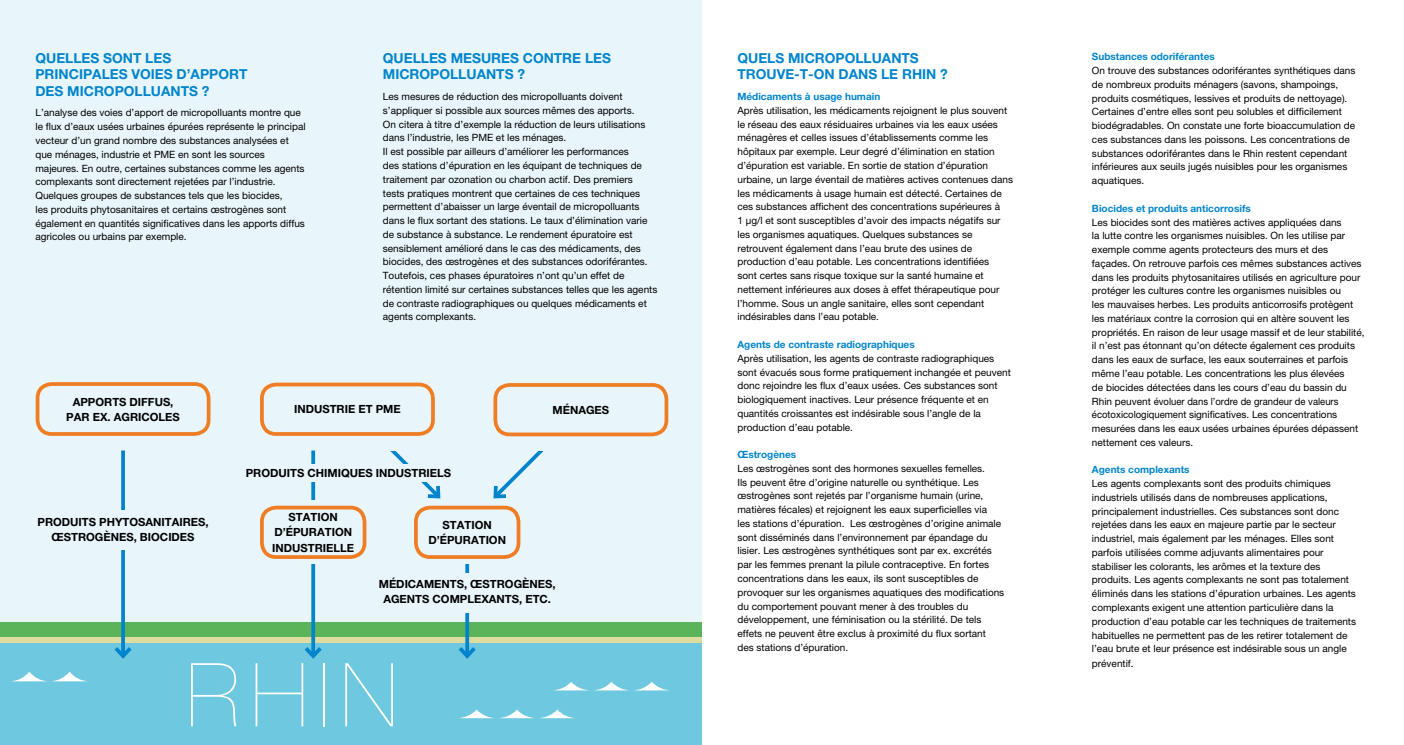
<style>
.page{position:relative;width:1404px;height:745px;background:#fff}
.page>*{position:absolute;margin:0;border:0;box-sizing:border-box;transform-origin:0 0}
.t1{font:200 88.25px "Helvetica Neue LT Pro";color:#fff}
.t2{font:700 13.75px/16.2px "Helvetica Neue LT Pro";color:#0085cd}
.t3{font:700 11.25px/15px "Helvetica Neue LT Pro";color:#000;text-align:center}
.t4{font:10px/13.8px "Helvetica Neue LT Pro";color:#000}
.t5{font:700 10px "Helvetica Neue LT Pro";color:#0085cd}
</style>
<div class="page">
<div style="left:0;top:0;width:702px;height:744px;background:#e8f5fa"></div>
<div style="left:0;top:642px;width:702px;height:102px;background:#6ec8e0"></div>
<div style="left:0;top:621px;width:702px;height:15px;background:#5cb45a"></div>
<div style="left:0;top:636px;width:702px;height:6px;background:#dfdc9f"></div>
<svg style="left:556px;top:682px;width:111px;height:8px"></svg>
<svg style="left:465px;top:709px;width:104px;height:8px"></svg>
<svg style="left:13px;top:671px;width:72px;height:10px"></svg>
<div style="left:36px;top:382px;width:174px;height:53px;border:4px solid #ef7d24;border-radius:14px"></div>
<svg style="left:390px;top:451px;width:51px;height:48px"></svg>
<svg style="left:493px;top:451px;width:51px;height:48px"></svg>
<div style="left:260px;top:382px;width:175px;height:53px;border:4px solid #ef7d24;border-radius:14px"></div>
<div style="left:493px;top:383px;width:175px;height:53px;border:4px solid #ef7d24;border-radius:14px"></div>
<svg style="left:121px;top:450px;width:4px;height:192px"></svg>
<svg style="left:111px;top:642px;width:24px;height:17px"></svg>
<svg style="left:311px;top:450px;width:4px;height:192px"></svg>
<svg style="left:301px;top:642px;width:24px;height:17px"></svg>
<svg style="left:465px;top:564px;width:4px;height:78px"></svg>
<svg style="left:454px;top:642px;width:25px;height:17px"></svg>
<div style="left:29px;top:510px;width:189px;height:39px;background:#e8f5fa"></div>
<div style="left:275px;top:464px;width:189px;height:17px;background:#e8f5fa"></div>
<div style="left:372px;top:572px;width:190px;height:40px;background:#e8f5fa"></div>
<div style="left:279px;top:500px;width:255px;height:63px;background:#e8f5fa"></div>
<div style="left:260px;top:505px;width:106px;height:53px;border:4px solid #ef7d24;border-radius:14px"></div>
<div style="left:414px;top:505px;width:106px;height:53px;border:4px solid #ef7d24;border-radius:14px"></div>
<h2 class="t2" style="left:35px;top:50px;width:213px">QUELLES SONT LES<br>PRINCIPALES VOIES D’APPORT<br>DES MICROPOLLUANTS ?</h2>
<p class="t4" style="left:35px;top:106px;width:272px">L’analyse des voies d’apport de micropolluants montre que le flux d’eaux usées urbaines épurées représente le principal vecteur d’un grand nombre des substances analysées et que ménages, industrie et PME en sont les sources majeures. En outre, certaines substances comme les agents complexants sont directement rejetées par l’industrie.<br>Quelques groupes de substances tels que les biocides,<br>les produits phytosanitaires et certains œstrogènes sont également en quantités significatives dans les apports diffus agricoles ou urbains par exemple.</p>
<h2 class="t2" style="left:383px;top:50px;width:229px">QUELLES MESURES CONTRE LES<br>MICROPOLLUANTS ?</h2>
<p class="t4" style="left:383px;top:89px;width:276px">Les mesures de réduction des micropolluants doivent s’appliquer si possible aux sources mêmes des apports.<br>On citera à titre d’exemple la réduction de leurs utilisations dans l’industrie, les PME et les ménages.<br>Il est possible par ailleurs d’améliorer les performances<br>des stations d’épuration en les équipant de techniques de traitement par ozonation ou charbon actif. Des premiers<br>tests pratiques montrent que certaines de ces techniques permettent d’abaisser un large éventail de micropolluants dans le flux sortant des stations. Le taux d’élimination varie de substance à substance. Le rendement épuratoire est sensiblement amélioré dans le cas des médicaments, des biocides, des œstrogènes et des substances odoriférantes.<br>Toutefois, ces phases épuratoires n’ont qu’un effet de rétention limité sur certaines substances telles que les agents de contraste radiographiques ou quelques médicaments et agents complexants.</p>
<p class="t3" style="left:66px;top:394px;width:115px">APPORTS DIFFUS,<br>PAR EX. AGRICOLES</p>
<p class="t3" style="left:38px;top:513px;width:172px">PRODUITS PHYTOSANITAIRES,<br>ŒSTROGÈNES, BIOCIDES</p>
<p class="t3" style="left:294px;top:401px;width:107px">INDUSTRIE ET PME</p>
<p class="t3" style="left:552px;top:402px;width:58px">MÉNAGES</p>
<p class="t3" style="left:246px;top:465px;width:207px">PRODUITS CHIMIQUES INDUSTRIELS</p>
<p class="t3" style="left:272px;top:509px;width:83px">STATION<br>D’ÉPURATION<br>INDUSTRIELLE</p>
<p class="t3" style="left:428px;top:517px;width:79px">STATION<br>D’ÉPURATION</p>
<p class="t3" style="left:379px;top:576px;width:178px">MÉDICAMENTS, ŒSTROGÈNES,<br>AGENTS COMPLEXANTS, ETC.</p>
<h1 class="t1" style="left:186px;top:643px;width:213px">RHIN</h1>
<h2 class="t2" style="left:737px;top:50px;width:212px">QUELS MICROPOLLUANTS<br>TROUVE-T-ON DANS LE RHIN ?</h2>
<p class="t5" style="left:737px;top:90px;width:144px">MÉDICAMENTS À USAGE HUMAIN</p>
<p class="t4" style="left:737px;top:103px;width:277px">Après utilisation, les médicaments rejoignent le plus souvent le réseau des eaux résiduaires urbaines via les eaux usées ménagères et celles issues d’établissements comme les hôpitaux par exemple. Leur degré d’élimination en station d’épuration est variable. En sortie de station d’épuration urbaine, un large éventail de matières actives contenues dans les médicaments à usage humain est détecté. Certaines de ces substances affichent des concentrations supérieures à<br>1 µg/l et sont susceptibles d’avoir des impacts négatifs sur les organismes aquatiques. Quelques substances se retrouvent également dans l’eau brute des usines de production d’eau potable. Les concentrations identifiées<br>sont certes sans risque toxique sur la santé humaine et nettement inférieures aux doses à effet thérapeutique pour l’homme. Sous un angle sanitaire, elles sont cependant indésirables dans l’eau potable.</p>
<p class="t5" style="left:737px;top:338px;width:179px">AGENTS DE CONTRASTE RADIOGRAPHIQUES</p>
<p class="t4" style="left:737px;top:351px;width:275px">Après utilisation, les agents de contraste radiographiques sont évacués sous forme pratiquement inchangée et peuvent donc rejoindre les flux d’eaux usées. Ces substances sont biologiquement inactives. Leur présence fréquente et en quantités croissantes est indésirable sous l’angle de la production d’eau potable.</p>
<p class="t5" style="left:737px;top:448px;width:60px">ŒSTROGÈNES</p>
<p class="t4" style="left:737px;top:461px;width:268px">Les œstrogènes sont des hormones sexuelles femelles.<br>Ils peuvent être d’origine naturelle ou synthétique. Les œstrogènes sont rejetés par l’organisme humain (urine, matières fécales) et rejoignent les eaux superficielles via<br>les stations d’épuration. Les œstrogènes d’origine animale sont disséminés dans l’environnement par épandage du lisier. Les œstrogènes synthétiques sont par ex. excrétés par les femmes prenant la pilule contraceptive. En fortes concentrations dans les eaux, ils sont susceptibles de provoquer sur les organismes aquatiques des modifications du comportement pouvant mener à des troubles du développement, une féminisation ou la stérilité. De tels effets ne peuvent être exclus à proximité du flux sortant des stations d’épuration.</p>
<p class="t5" style="left:1091px;top:51px;width:124px">SUBSTANCES ODORIFÉRANTES</p>
<p class="t4" style="left:1091px;top:63px;width:265px">On trouve des substances odoriférantes synthétiques dans de nombreux produits ménagers (savons, shampoings, produits cosmétiques, lessives et produits de nettoyage).<br>Certaines d’entre elles sont peu solubles et difficilement biodégradables. On constate une forte bioaccumulation de ces substances dans les poissons. Les concentrations de substances odoriférantes dans le Rhin restent cependant inférieures aux seuils jugés nuisibles pour les organismes aquatiques.</p>
<p class="t5" style="left:1091px;top:202px;width:160px">BIOCIDES ET PRODUITS ANTICORROSIFS</p>
<p class="t4" style="left:1091px;top:215px;width:274px">Les biocides sont des matières actives appliquées dans<br>la lutte contre les organismes nuisibles. On les utilise par exemple comme agents protecteurs des murs et des façades. On retrouve parfois ces mêmes substances actives dans les produits phytosanitaires utilisés en agriculture pour protéger les cultures contre les organismes nuisibles ou<br>les mauvaises herbes. Les produits anticorrosifs protègent les matériaux contre la corrosion qui en altère souvent les propriétés. En raison de leur usage massif et de leur stabilité, il n’est pas étonnant qu’on détecte également ces produits dans les eaux de surface, les eaux souterraines et parfois même l’eau potable. Les concentrations les plus élevées<br>de biocides détectées dans les cours d’eau du bassin du Rhin peuvent évoluer dans l’ordre de grandeur de valeurs écotoxicologiquement significatives. Les concentrations mesurées dans les eaux usées urbaines épurées dépassent nettement ces valeurs.</p>
<p class="t5" style="left:1091px;top:463px;width:99px">AGENTS COMPLEXANTS</p>
<p class="t4" style="left:1091px;top:476px;width:265px">Les agents complexants sont des produits chimiques industriels utilisés dans de nombreuses applications, principalement industrielles. Ces substances sont donc rejetées dans les eaux en majeure partie par le secteur industriel, mais également par les ménages. Elles sont parfois utilisées comme adjuvants alimentaires pour stabiliser les colorants, les arômes et la texture des produits. Les agents complexants ne sont pas totalement éliminés dans les stations d’épuration urbaines. Les agents complexants exigent une attention particulière dans la production d’eau potable car les techniques de traitements habituelles ne permettent pas de les retirer totalement de l’eau brute et leur présence est indésirable sous un angle</p>
<p class="t4" style="left:1091px;top:656px;width:43px">préventif.</p>
</div>
